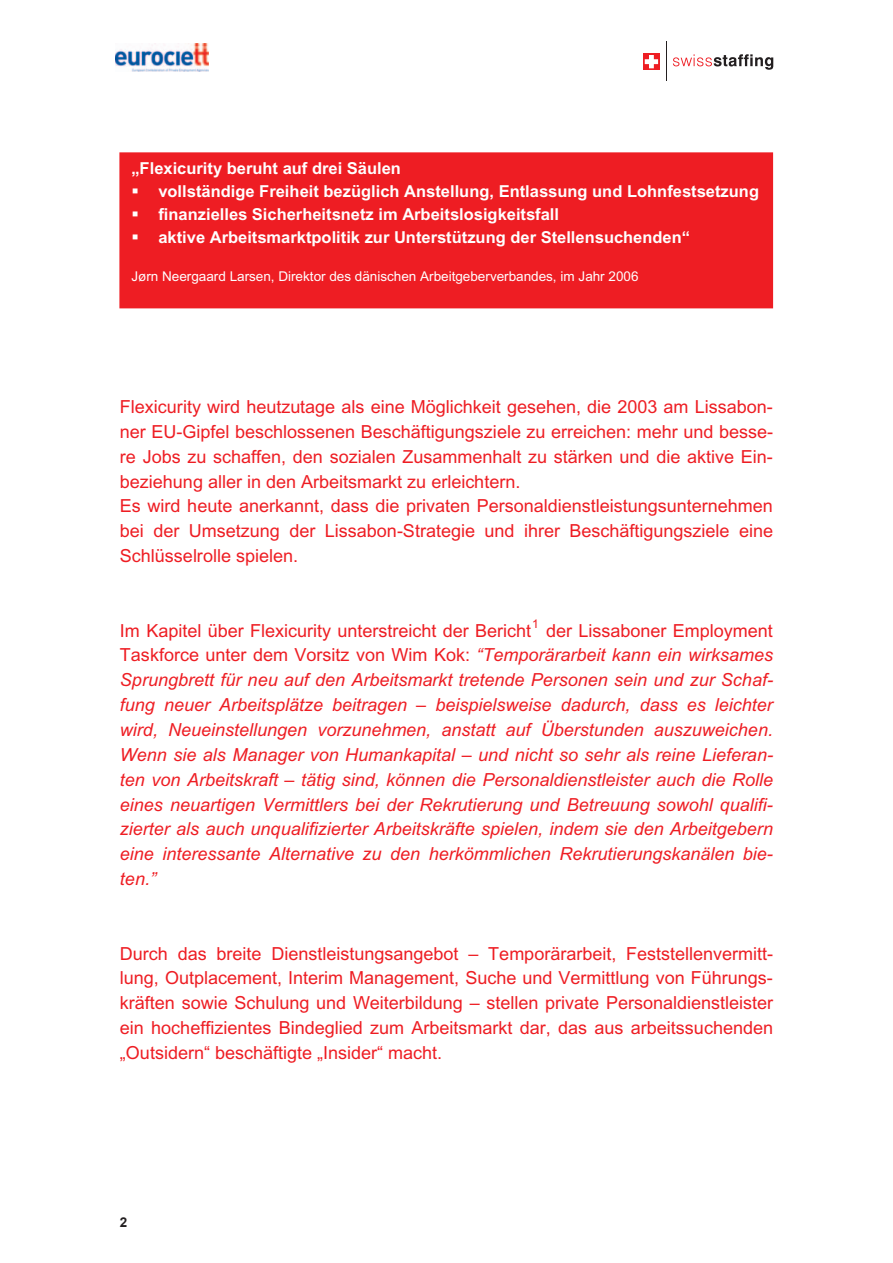
<style>
.page{position:relative;width:893px;height:1263px;background:#fff}
.page>*{position:absolute;margin:0;border:0;box-sizing:border-box;transform-origin:0 0}
.t1{font:18px/24.9px "Arial";color:#ee1d23}
.t2{font:italic 18px/24.9px "Arial";color:#ee1d23;text-align:justify}
.t3{font:700 16.5px/22.8px "Arial";color:#fff}
.t4{font:13.5px "Arial";color:#fff}
.t5{font:700 13.5px "Arial";color:#231f20}
.t6{font:12px "Arial";color:#ee1d23}
.s1{font-style:normal}
</style>
<div class="page">
<img style="left:116px;top:43px;width:92px;height:28px">
<svg style="left:643px;top:53px;width:17px;height:17px"></svg>
<svg style="left:645px;top:55px;width:13px;height:13px"></svg>
<hr style="left:667px;top:42px;width:1px;height:39px;background:#231f20">
<svg style="left:673px;top:54px;width:100px;height:16px"></svg>
<div style="left:120px;top:153px;width:652px;height:155px;background:#ee1d23"></div>
<div style="left:119px;top:152px;width:654px;height:156px;border:1px solid #ee1d23"></div>
<p class="t3" style="left:158px;top:159px;width:602px;text-indent:-27px">„Flexicurity beruht auf drei Säulen<br>vollständige Freiheit bezüglich Anstellung, Entlassung und Lohnfestsetzung finanzielles Sicherheitsnetz im Arbeitslosigkeitsfall<br>aktive Arbeitsmarktpolitik zur Unterstützung der Stellensuchenden“</p>
<p class="t4" style="left:131px;top:271px;width:509px">Jørn Neergaard Larsen, Direktor des dänischen Arbeitgeberverbandes, im Jahr 2006</p>
<p class="t1" style="left:120px;top:396px;width:655px">Flexicurity wird heutzutage als eine Möglichkeit gesehen, die 2003 am Lissabon&shy;ner EU-Gipfel beschlossenen Beschäftigungsziele zu erreichen: mehr und besse&shy;re Jobs zu schaffen, den sozialen Zusammenhalt zu stärken und die aktive Ein&shy;beziehung aller in den Arbeitsmarkt zu erleichtern.<br>Es wird heute anerkannt, dass die privaten Personaldienstleistungsunternehmen bei der Umsetzung der Lissabon-Strategie und ihrer Beschäftigungsziele eine Schlüsselrolle spielen.</p>
<p class="t1" style="left:120px;top:619px;width:413px">Im Kapitel über Flexicurity unterstreicht der Bericht</p>
<p class="t6" style="left:532px;top:620px;width:8px">1</p>
<p class="t2" style="left:120px;top:619px;width:655px;text-indent:426px"><span class="s1">der Lissaboner Employment Taskforce unter dem Vorsitz von Wim Kok:</span> “Temporärarbeit kann ein wirksames Sprungbrett für neu auf den Arbeitsmarkt tretende Personen sein und zur Schaf&shy;fung neuer Arbeitsplätze beitragen – beispielsweise dadurch, dass es leichter wird, Neueinstellungen vorzunehmen, anstatt auf Überstunden auszuweichen.<br>Wenn sie als Manager von Humankapital – und nicht so sehr als reine Lieferan&shy;ten von Arbeitskraft – tätig sind, können die Personaldienstleister auch die Rolle eines neuartigen Vermittlers bei der Rekrutierung und Betreuung sowohl qualifi&shy;zierter als auch unqualifizierter Arbeitskräfte spielen, indem sie den Arbeitgebern eine interessante Alternative zu den herkömmlichen Rekrutierungskanälen bie&shy;ten.”</p>
<p class="t1" style="left:120px;top:942px;width:655px;text-align:justify">Durch das breite Dienstleistungsangebot – Temporärarbeit, Feststellenvermitt&shy;lung, Outplacement, Interim Management, Suche und Vermittlung von Führungs&shy;kräften sowie Schulung und Weiterbildung – stellen private Personaldienstleister ein hocheffizientes Bindeglied zum Arbeitsmarkt dar, das aus arbeitssuchenden „Outsidern“ beschäftigte „Insider“ macht.</p>
<p class="t5" style="left:120px;top:1214px;width:9px">2</p>
</div>
